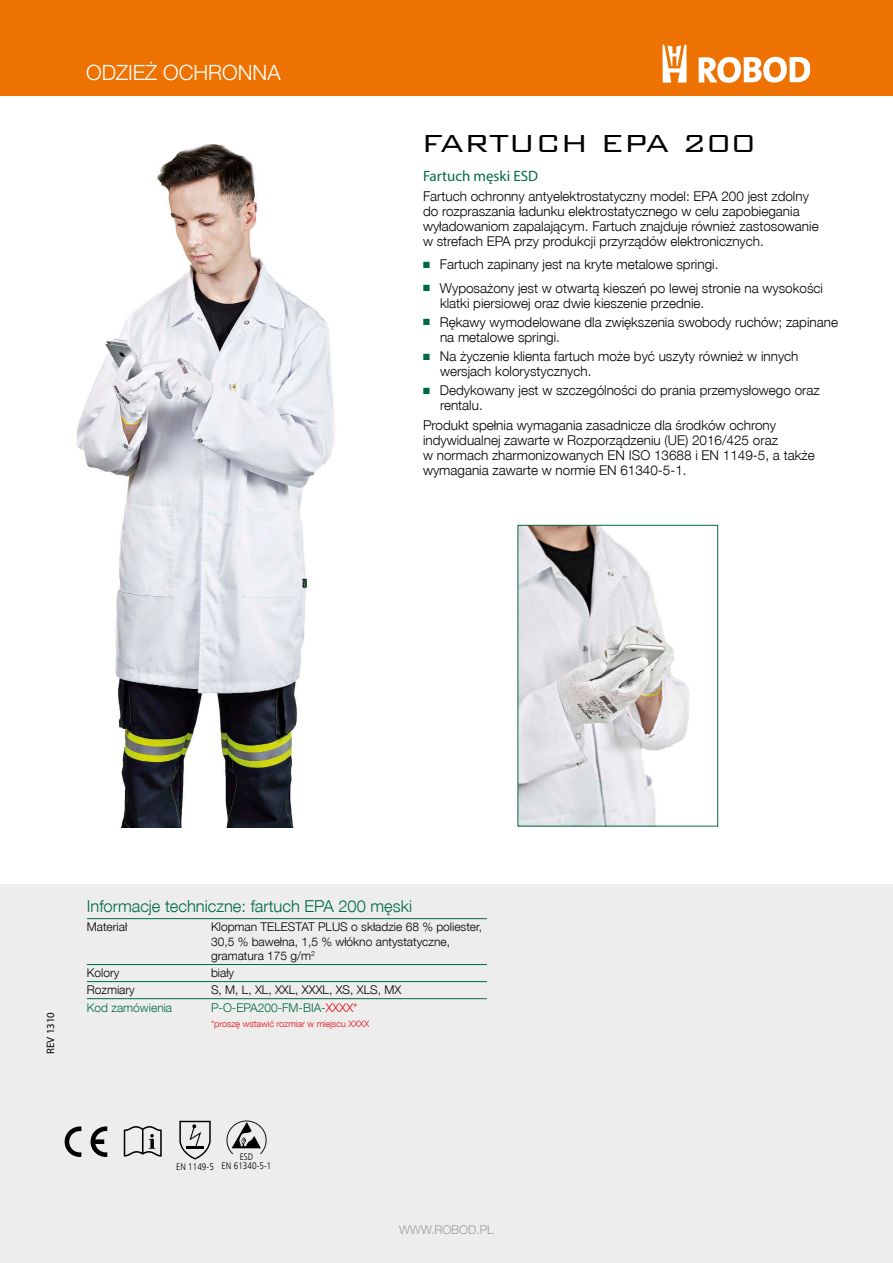
<style>
.page{position:relative;width:893px;height:1263px;background:#fff}
.page>*{position:absolute;margin:0;border:0;box-sizing:border-box;transform-origin:0 0}
.t1{font:300 33px "Bank Gothic BT";color:#000}
.t2{font:300 21px "Helvetica Neue CE";color:#fff}
.t3{font:300 16.5px "Helvetica Neue CE";color:#006b42}
.t4{font:15px "Myriad Pro";color:#006b42}
.t5{font:300 13.5px/15px "Helvetica Neue CE";color:#000}
.t6{font:300 12px/14.4px "Helvetica Neue CE";color:#000}
.t7{font:300 12px "Helvetica Neue CE";color:#006b42}
.t8{font:300 12px "Helvetica Neue CE";color:#9c9c9c}
.t9{font:10.8px "Myriad Pro";color:#000}
.t10{font:9.6px/9px "Humnst 777 Lt Cn EU Normal";color:#000;text-align:center}
.t11{font:300 9px "Helvetica Neue CE";color:#e30612}
.s1{color:#006b42}
.s2{color:#e30612}
</style>
<div class="page">
<div style="left:1px;top:884px;width:892px;height:379px;background:#ededec"></div>
<div style="left:0;top:0;width:893px;height:96px;background:#ed7201"></div>
<svg style="left:699px;top:57px;width:111px;height:26px"></svg>
<svg style="left:662px;top:45px;width:25px;height:38px"></svg>
<hr style="left:87px;top:918px;width:124px;height:1px;background:#006b42">
<hr style="left:211px;top:918px;width:276px;height:1px;background:#006b42">
<hr style="left:87px;top:964px;width:124px;height:1px;background:#006b42">
<hr style="left:211px;top:964px;width:276px;height:1px;background:#006b42">
<hr style="left:87px;top:981px;width:124px;height:1px;background:#006b42">
<hr style="left:211px;top:981px;width:276px;height:1px;background:#006b42">
<hr style="left:87px;top:998px;width:124px;height:1px;background:#006b42">
<hr style="left:211px;top:998px;width:276px;height:1px;background:#006b42">
<img style="left:76px;top:144px;width:259px;height:684px">
<img style="left:520px;top:527px;width:169px;height:297px">
<div style="left:518px;top:525px;width:200px;height:301px;border:1px solid #006b42"></div>
<svg style="left:65px;top:1126px;width:16px;height:31px"></svg>
<svg style="left:91px;top:1126px;width:16px;height:31px"></svg>
<svg style="left:124px;top:1126px;width:38px;height:30px"></svg>
<svg style="left:179px;top:1121px;width:32px;height:38px"></svg>
<svg style="left:226px;top:1120px;width:41px;height:34px"></svg>
<h2 class="t2" style="left:86px;top:60px;width:196px">ODZIEŻ OCHRONNA</h2>
<h1 class="t1" style="left:421px;top:125px;width:336px">FARTUCH EPA 200</h1>
<p class="t4" style="left:423px;top:167px;width:117px">Fartuch męski ESD</p>
<p class="t5" style="left:423px;top:188px;width:397px">Fartuch ochronny antyelektrostatyczny model: EPA 200 jest zdolny do rozpraszania ładunku elektrostatycznego w celu zapobiegania wyładowaniom zapalającym. Fartuch znajduje również zastosowanie w strefach EPA przy produkcji przyrządów elektronicznych.</p>
<p class="t5" style="left:423px;top:257px;width:297px"><span class="s1">■</span> Fartuch zapinany jest na kryte metalowe springi.</p>
<p class="t5" style="left:440px;top:280px;width:384px;text-indent:-17px"><span class="s1">■</span> Wyposażony jest w otwartą kieszeń po lewej stronie na wysokości klatki piersiowej oraz dwie kieszenie przednie.</p>
<p class="t5" style="left:440px;top:314px;width:399px;text-indent:-17px"><span class="s1">■</span> Rękawy wymodelowane dla zwiększenia swobody ruchów; zapinane na metalowe springi.</p>
<p class="t5" style="left:440px;top:349px;width:360px;text-indent:-17px"><span class="s1">■</span> Na życzenie klienta fartuch może być uszyty również w innych wersjach kolorystycznych.</p>
<p class="t5" style="left:440px;top:383px;width:381px;text-indent:-17px"><span class="s1">■</span> Dedykowany jest w szczególności do prania przemysłowego oraz rentalu.</p>
<p class="t5" style="left:423px;top:417px;width:393px">Produkt spełnia wymagania zasadnicze dla środków ochrony indywidualnej zawarte w Rozporządzeniu (UE) 2016/425 oraz<br>w normach zharmonizowanych EN ISO 13688 i EN 1149-5, a także wymagania zawarte w normie EN 61340-5-1.</p>
<p class="t9" style="left:44px;top:1054px;width:43px;rotate:-90deg">REV 1310</p>
<p class="t3" style="left:87px;top:896px;width:327px">Informacje techniczne: fartuch EPA 200 męski</p>
<p class="t6" style="left:87px;top:920px;width:42px">Materiał</p>
<p class="t6" style="left:211px;top:920px;width:273px">Klopman TELESTAT PLUS o składzie 68 % poliester,<br>30,5 % bawełna, 1,5 % włókno antystatyczne, gramatura 175 g/m<sup>2</sup></p>
<p class="t6" style="left:87px;top:966px;width:34px">Kolory</p>
<p class="t6" style="left:211px;top:966px;width:25px">biały</p>
<p class="t6" style="left:87px;top:983px;width:50px">Rozmiary</p>
<p class="t6" style="left:211px;top:983px;width:192px">S, M, L, XL, XXL, XXXL, XS, XLS, MX</p>
<p class="t7" style="left:87px;top:1000px;width:87px">Kod zamówienia</p>
<p class="t7" style="left:211px;top:1000px;width:148px">P-O-EPA200-FM-BIA-<span class="s2">XXXX*</span></p>
<p class="t11" style="left:211px;top:1018px;width:160px">*proszę wstawić rozmiar w miejscu XXXX</p>
<p class="t10" style="left:176px;top:1162px;width:39px">EN 1149-5</p>
<p class="t10" style="left:222px;top:1152px;width:51px">ESD<br>EN 61340-5-1</p>
<p class="t8" style="left:399px;top:1222px;width:96px">WWW.ROBOD.PL</p>
</div>
